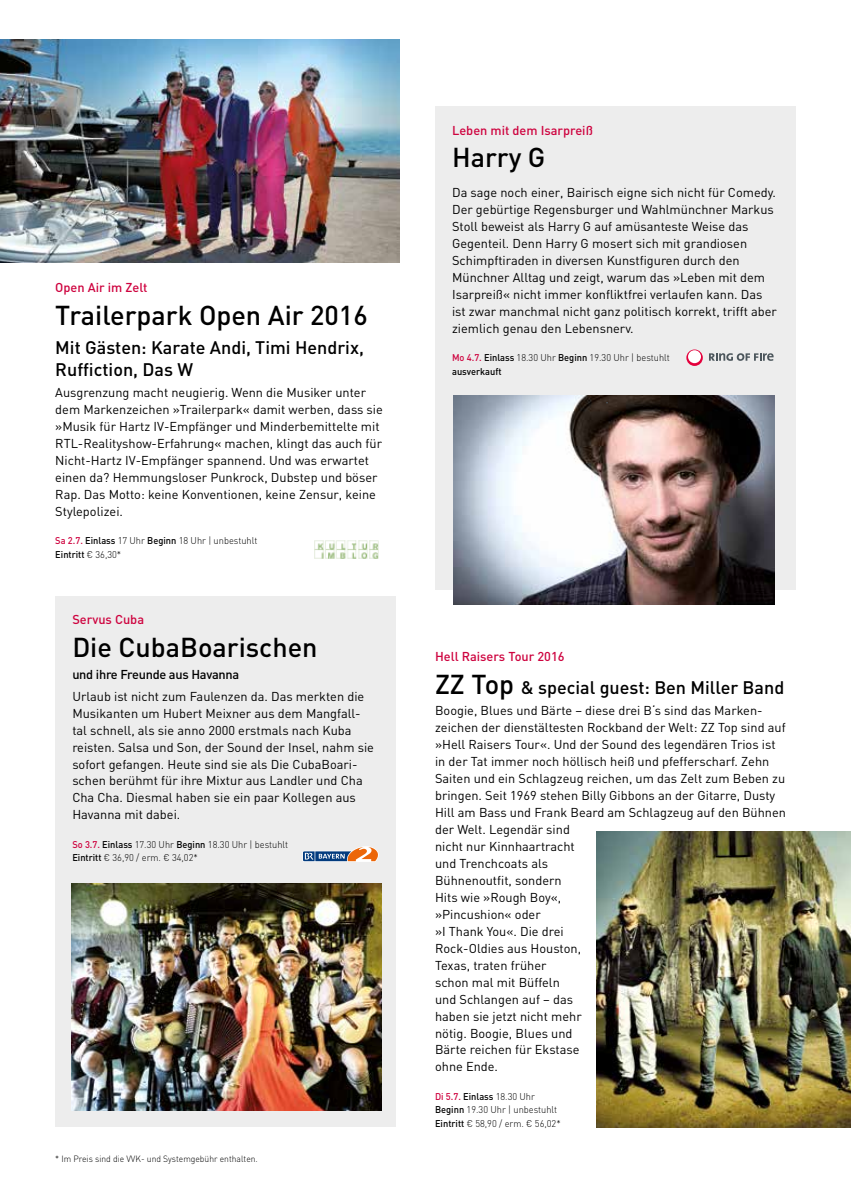
<style>
.page{position:relative;width:851px;height:1191px;background:#fff}
.page>*{position:absolute;margin:0;border:0;box-sizing:border-box;transform-origin:0 0}
.t1{font:500 27px "DIN";color:#000}
.t2{font:500 18px/22.5px "DIN";color:#000}
.t3{font:12.75px/17px "DIN";color:#000}
.t4{font:500 12.75px "DIN";color:#ce033f}
.t5{font:500 12.75px "DIN";letter-spacing:-.02em;color:#000}
.t6{font:300 9.75px/13.5px "DIN";color:#000;scale:.95 1}
.t7{font:300 9px "DIN";color:#000;scale:.95 1}
.s1{font-weight:500;color:#ce033f}
.s2{font-weight:500}
.s3{font-size:27px}
</style>
<div class="page">
<div style="left:435px;top:106px;width:360px;height:483px;background:#ededed"></div>
<img style="left:0;top:40px;width:399px;height:222px">
<img style="left:453px;top:396px;width:321px;height:208px">
<div style="left:55px;top:597px;width:340px;height:530px;background:#ededed"></div>
<img style="left:71px;top:884px;width:311px;height:226px">
<img style="left:596px;top:831px;width:254px;height:296px">
<img style="left:314px;top:540px;width:65px;height:19px">
<svg style="left:302px;top:846px;width:77px;height:16px"></svg>
<svg style="left:709px;top:353px;width:64px;height:8px"></svg>
<svg style="left:686px;top:349px;width:16px;height:17px"></svg>
<div style="left:688px;top:350px;width:12px;height:13px;background:#fff;border-radius:50%"></div>
<p class="t4" style="left:55px;top:279px;width:94px">Open Air im Zelt</p>
<h1 class="t1" style="left:55px;top:298px;width:314px">Trailerpark Open Air 2016</h1>
<h2 class="t2" style="left:55px;top:335px;width:310px">Mit Gästen: Karate Andi, Timi Hendrix,<br>Ruffiction, Das W</h2>
<p class="t3" style="left:55px;top:384px;width:329px">Ausgrenzung macht neugierig. Wenn die Musiker unter dem Markenzeichen »Trailerpark« damit werben, dass sie »Musik für Hartz IV-Empfänger und Minderbemittelte mit RTL-Realityshow-Erfahrung« machen, klingt das auch für Nicht-Hartz IV-Empfänger spannend. Und was erwartet einen da? Hemmungsloser Punkrock, Dubstep und böser Rap. Das Motto: keine Konventionen, keine Zensur, keine Stylepolizei.</p>
<p class="t6" style="left:55px;top:534px;width:214px"><span class="s1">Sa 2.7.</span> <span class="s2">Einlass</span> 17 Uhr <span class="s2">Beginn</span> 18 Uhr | unbestuhlt<br><span class="s2">Eintritt</span> € 36,30*</p>
<p class="t4" style="left:72px;top:611px;width:73px">Servus Cuba</p>
<h1 class="t1" style="left:72px;top:630px;width:247px">Die CubaBoarischen</h1>
<p class="t5" style="left:72px;top:666px;width:168px">und ihre Freunde aus Havanna</p>
<p class="t3" style="left:72px;top:687px;width:303px">Urlaub ist nicht zum Faulenzen da. Das merkten die Musikanten um Hubert Meixner aus dem Mangfall&shy;tal schnell, als sie anno 2000 erstmals nach Kuba reisten. Salsa und Son, der Sound der Insel, nahm sie sofort gefangen. Heute sind sie als Die CubaBoari&shy;schen berühmt für ihre Mixtur aus Landler und Cha Cha Cha. Diesmal haben sie ein paar Kollegen aus Havanna mit dabei.</p>
<p class="t6" style="left:72px;top:837px;width:229px"><span class="s1">So 3.7.</span> <span class="s2">Einlass</span> 17.30 Uhr <span class="s2">Beginn</span> 18.30 Uhr | bestuhlt<br><span class="s2">Eintritt</span> € 36,90 / erm. € 34,02*</p>
<p class="t7" style="left:55px;top:1153px;width:215px">* Im Preis sind die VVK- und Systemgebühr enthalten.</p>
<p class="t4" style="left:452px;top:122px;width:142px">Leben mit dem Isarpreiß</p>
<h1 class="t1" style="left:452px;top:140px;width:95px">Harry G</h1>
<p class="t3" style="left:452px;top:184px;width:326px">Da sage noch einer, Bairisch eigne sich nicht für Comedy.<br>Der gebürtige Regensburger und Wahlmünchner Markus Stoll beweist als Harry G auf amüsanteste Weise das Gegenteil. Denn Harry G mosert sich mit grandiosen Schimpftiraden in diversen Kunstfiguren durch den Münchner Alltag und zeigt, warum das »Leben mit dem Isarpreiß« nicht immer konfliktfrei verlaufen kann. Das ist zwar manchmal nicht ganz politisch korrekt, trifft aber ziemlich genau den Lebensnerv.</p>
<p class="t6" style="left:452px;top:351px;width:231px"><span class="s1">Mo 4.7.</span> <span class="s2">Einlass</span> 18.30 Uhr <span class="s2">Beginn</span> 19.30 Uhr | bestuhlt <span class="s2">ausverkauft</span></p>
<p class="t4" style="left:435px;top:648px;width:131px">Hell Raisers Tour 2016</p>
<h2 class="t2" style="left:435px;top:676px;width:351px"><span class="s3">ZZ Top</span> &amp; special guest: Ben Miller Band</h2>
<p class="t3" style="left:435px;top:702px;width:352px">Boogie, Blues und Bärte – diese drei B‘s sind das Marken&shy;zeichen der dienstältesten Rockband der Welt: ZZ Top sind auf »Hell Raisers Tour«. Und der Sound des legendären Trios ist in der Tat immer noch höllisch heiß und pfefferscharf. Zehn Saiten und ein Schlagzeug reichen, um das Zelt zum Beben zu bringen. Seit 1969 stehen Billy Gibbons an der Gitarre, Dusty Hill am Bass und Frank Beard am Schlagzeug auf den Bühnen der Welt. Legendär sind<br>nicht nur Kinnhaartracht<br>und Trenchcoats als<br>Bühnenoutfit, sondern<br>Hits wie »Rough Boy«,<br>»Pincushion« oder<br>»I Thank You«. Die drei<br>Rock-Oldies aus Houston,<br>Texas, traten früher<br>schon mal mit Büffeln<br>und Schlangen auf – das<br>haben sie jetzt nicht mehr<br>nötig. Boogie, Blues und<br>Bärte reichen für Ekstase<br>ohne Ende.</p>
<p class="t6" style="left:435px;top:1089px;width:134px"><span class="s1">Di 5.7.</span> <span class="s2">Einlass</span> 18.30 Uhr<br><span class="s2">Beginn</span> 19.30 Uhr | unbestuhlt<br><span class="s2">Eintritt</span> € 58,90 / erm. € 56,02*</p>
</div>
